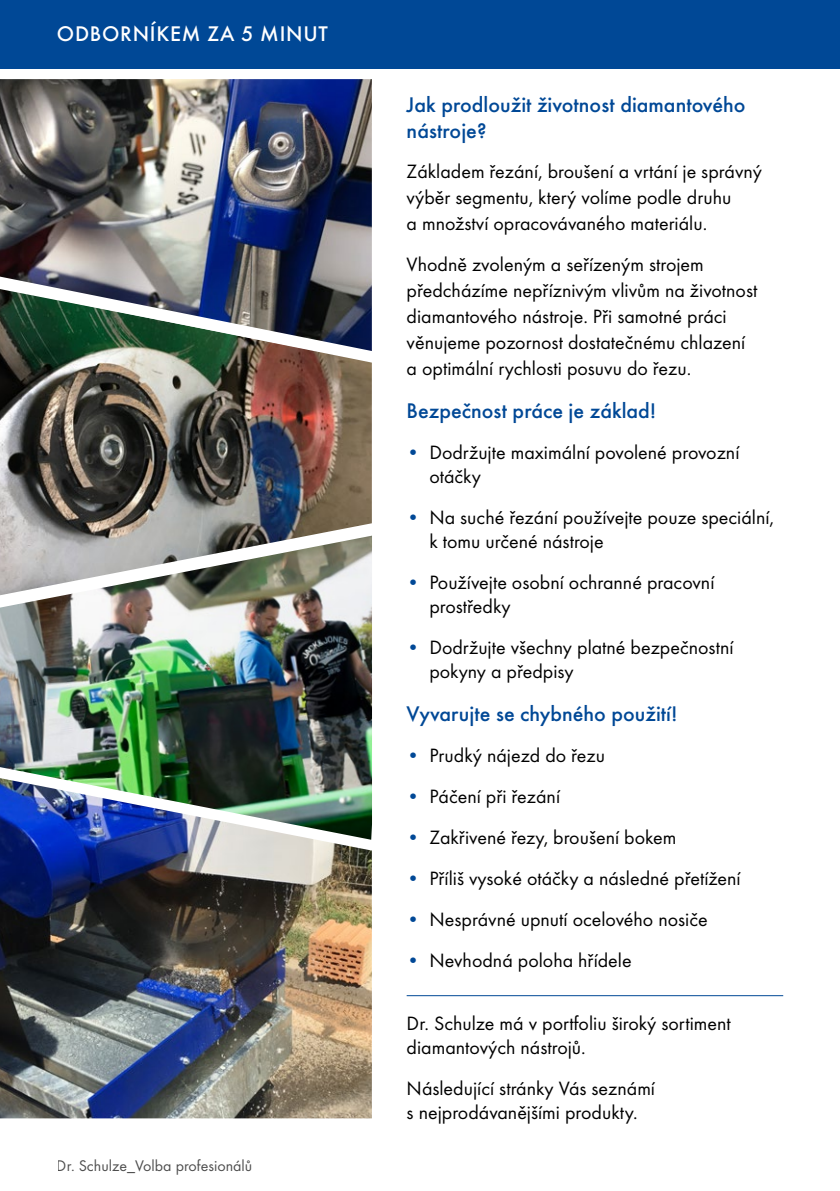
<style>
.page{position:relative;width:840px;height:1191px;background:#fff}
.page>*{position:absolute;margin:0;border:0;box-sizing:border-box;transform-origin:0 0}
.t1{font:500 22px/26.4px "Futura TOT";color:#004896}
.t2{font:500 22px "Futura TOT";letter-spacing:.035em;color:#fff}
.t3{font:20px/26px "Futura TOT";color:#000}
.t4{font:16px "Futura TOT";color:#000}
.s1{color:#004896}
</style>
<div class="page">
<div style="left:0;top:0;width:839px;height:68px;background:#004896"></div>
<img style="left:0;top:79px;width:371px;height:183px">
<img style="left:0;top:371px;width:371px;height:164px">
<img style="left:0;top:839px;width:371px;height:279px">
<img style="left:0;top:535px;width:372px;height:304px">
<img style="left:0;top:262px;width:372px;height:109px">
<hr style="left:406px;top:995px;width:376px;height:1px;background:#004896">
<p class="t2" style="left:57px;top:21px;width:272px">ODBORNÍKEM ZA 5 MINUT</p>
<p class="t4" style="left:57px;top:1156px;width:197px">Dr. Schulze_Volba profesionálů</p>
<p class="t1" style="left:406px;top:91px;width:340px">Jak prodloužit životnost diamantového nástroje?</p>
<p class="t3" style="left:406px;top:159px;width:357px">Základem řezání, broušení a vrtání je správný výběr segmentu, který volíme podle druhu<br>a množství opracovávaného materiálu.</p>
<p class="t3" style="left:406px;top:251px;width:352px">Vhodně zvoleným a seřízeným strojem předcházíme nepříznivým vlivům na životnost diamantového nástroje. Při samotné práci věnujeme pozornost dostatečnému chlazení a optimální rychlosti posuvu do řezu.</p>
<p class="t1" style="left:406px;top:397px;width:251px">Bezpečnost práce je základ!</p>
<p class="t3" style="left:429px;top:440px;width:311px;line-height:24px;text-indent:-23px"><span class="s1">•</span> Dodržujte maximální povolené provozní otáčky</p>
<p class="t3" style="left:429px;top:505px;width:346px;line-height:24px;text-indent:-23px"><span class="s1">•</span> Na suché řezání používejte pouze speciální, k tomu určené nástroje</p>
<p class="t3" style="left:429px;top:570px;width:286px;line-height:24px;text-indent:-23px"><span class="s1">•</span> Používejte osobní ochranné pracovní prostředky</p>
<p class="t3" style="left:429px;top:635px;width:305px;line-height:24px;text-indent:-23px"><span class="s1">•</span> Dodržujte všechny platné bezpečnostní pokyny a předpisy</p>
<p class="t1" style="left:406px;top:700px;width:272px">Vyvarujte se chybného použití!</p>
<p class="t3" style="left:406px;top:742px;width:200px"><span class="s1">•</span> Prudký nájezd do řezu</p>
<p class="t3" style="left:406px;top:783px;width:155px"><span class="s1">•</span> Páčení při řezání</p>
<p class="t3" style="left:406px;top:824px;width:271px"><span class="s1">•</span> Zakřivené řezy, broušení bokem</p>
<p class="t3" style="left:406px;top:865px;width:335px"><span class="s1">•</span> Příliš vysoké otáčky a následné přetížení</p>
<p class="t3" style="left:406px;top:906px;width:302px"><span class="s1">•</span> Nesprávné upnutí ocelového nosiče</p>
<p class="t3" style="left:406px;top:947px;width:226px"><span class="s1">•</span> Nevhodná poloha hřídele</p>
<p class="t3" style="left:406px;top:1010px;width:325px;line-height:24px">Dr. Schulze má v portfoliu široký sortiment diamantových nástrojů.</p>
<p class="t3" style="left:406px;top:1075px;width:250px;line-height:24px">Následující stránky Vás seznámí s nejprodávanějšími produkty.</p>
</div>
